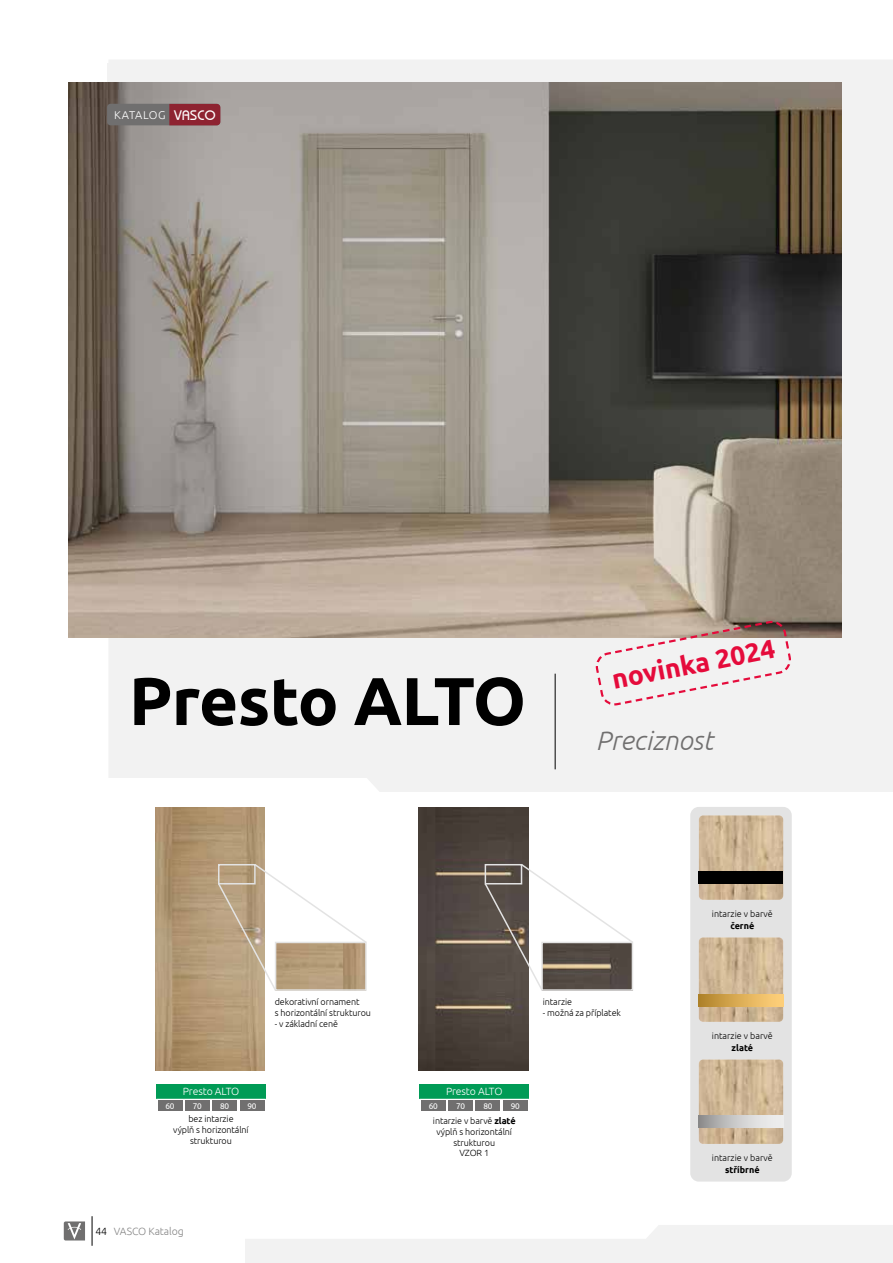
<style>
.page{position:relative;width:893px;height:1263px;background:#fff}
.page>*{position:absolute;margin:0;border:0;box-sizing:border-box;transform-origin:0 0}
.t1{font:700 67.5px "Ubuntu";letter-spacing:-.015em;color:#000}
.t2{font:italic 300 26.85px "Ubuntu";color:#706f6f}
.t3{font:700 26.55px "Ubuntu";color:#e50b3b}
.t4{font:300 11.25px "Ubuntu";letter-spacing:.035em;color:#fff}
.t5{font:300 10.5px "Ubuntu";letter-spacing:-.01em;color:#fff}
.t6{font:300 10.5px "Ubuntu";letter-spacing:-.01em;color:#878787}
.t7{font:300 9px/10.8px "Ubuntu";letter-spacing:-.01em;color:#000;text-align:center}
.t8{font:700 9px "Ubuntu";color:#000}
.t9{font:8.25px "Ubuntu";letter-spacing:-.01em;color:#fff}
.s1{font-family:"Bahamas";font-weight:400;font-size:13.8px}
.s2{color:#000}
.s3{font-weight:700}
</style>
<div class="page">
<svg style="left:64px;top:1221px;width:21px;height:19px"></svg>
<hr style="left:92px;top:1216px;width:1px;height:30px;background:#000">
<svg style="left:245px;top:1225px;width:648px;height:38px"></svg>
<div style="left:108px;top:60px;width:785px;height:732px;background:#f2f2f2"></div>
<img style="left:68px;top:83px;width:774px;height:554px">
<hr style="left:555px;top:674px;width:1px;height:95px;background:#000">
<img style="left:156px;top:808px;width:109px;height:262px">
<img style="left:419px;top:808px;width:109px;height:262px">
<div style="left:156px;top:1084px;width:110px;height:15px;background:#009b56"></div>
<svg style="left:182px;top:1100px;width:83px;height:11px"></svg>
<div style="left:158px;top:1100px;width:24px;height:11px;background:#706f6f"></div>
<div style="left:185px;top:1100px;width:24px;height:11px;background:#706f6f"></div>
<div style="left:213px;top:1100px;width:24px;height:11px;background:#706f6f"></div>
<div style="left:240px;top:1100px;width:24px;height:11px;background:#706f6f"></div>
<svg style="left:594px;top:620px;width:198px;height:87px"></svg>
<div style="left:420px;top:1084px;width:109px;height:15px;background:#009b56"></div>
<svg style="left:445px;top:1100px;width:83px;height:11px"></svg>
<div style="left:421px;top:1100px;width:24px;height:11px;background:#706f6f"></div>
<div style="left:448px;top:1100px;width:25px;height:11px;background:#706f6f"></div>
<div style="left:476px;top:1100px;width:24px;height:11px;background:#706f6f"></div>
<div style="left:503px;top:1100px;width:24px;height:11px;background:#706f6f"></div>
<svg style="left:217px;top:862px;width:150px;height:130px"></svg>
<svg style="left:483px;top:862px;width:150px;height:130px"></svg>
<div style="left:107px;top:104px;width:113px;height:21px;background:#706f6f;border-radius:4px"></div>
<svg style="left:169px;top:104px;width:51px;height:21px"></svg>
<div style="left:690px;top:807px;width:102px;height:374px;background:#e3e3e3;border-radius:9px"></div>
<img style="left:699px;top:937px;width:84px;height:85px">
<svg style="left:699px;top:994px;width:84px;height:12px"></svg>
<img style="left:699px;top:815px;width:84px;height:85px">
<div style="left:699px;top:871px;width:84px;height:12px;background:#000"></div>
<img style="left:699px;top:1059px;width:84px;height:85px">
<svg style="left:699px;top:1116px;width:84px;height:12px"></svg>
<p class="t4" style="left:114px;top:108px;width:103px">KATALOG <span class="s1">VASCO</span></p>
<h1 class="t1" style="left:129px;top:660px;width:399px">Presto ALTO</h1>
<h3 class="t3" style="left:609px;top:664px;width:167px;rotate:-11deg">novinka 2024</h3>
<h2 class="t2" style="left:596px;top:724px;width:119px">Preciznost</h2>
<p class="t7" style="left:275px;top:996px;width:98px;text-align:left">dekorativní ornament<br>s horizontální strukturou</p>
<p class="t7" style="left:275px;top:1018px;width:65px">- v základní ceně</p>
<p class="t5" style="left:183px;top:1085px;width:58px">Presto ALTO</p>
<p class="t9" style="left:165px;top:1101px;width:11px">60</p>
<p class="t9" style="left:193px;top:1101px;width:11px">70</p>
<p class="t9" style="left:220px;top:1101px;width:11px">80</p>
<p class="t9" style="left:247px;top:1101px;width:11px">90</p>
<p class="t7" style="left:173px;top:1113px;width:77px">bez intarzie<br>výplň s horizontální strukturou</p>
<p class="t6" style="left:95px;top:1225px;width:90px"><span class="s2">44</span> VASCO Katalog</p>
<p class="t7" style="left:543px;top:996px;width:31px">intarzie</p>
<p class="t7" style="left:543px;top:1007px;width:80px">- možná za příplatek</p>
<p class="t5" style="left:446px;top:1085px;width:58px">Presto ALTO</p>
<p class="t9" style="left:429px;top:1101px;width:11px">60</p>
<p class="t9" style="left:456px;top:1101px;width:11px">70</p>
<p class="t9" style="left:483px;top:1101px;width:11px">80</p>
<p class="t9" style="left:511px;top:1101px;width:11px">90</p>
<p class="t7" style="left:433px;top:1115px;width:84px">intarzie v barvě <span class="s3">zlaté </span>výplň s horizontální strukturou<br>VZOR 1</p>
<p class="t7" style="left:712px;top:908px;width:62px">intarzie v barvě</p>
<p class="t8" style="left:730px;top:920px;width:25px">černé</p>
<p class="t7" style="left:712px;top:1030px;width:62px">intarzie v barvě</p>
<p class="t8" style="left:732px;top:1042px;width:23px">zlaté</p>
<p class="t7" style="left:712px;top:1152px;width:62px">intarzie v barvě</p>
<p class="t8" style="left:725px;top:1164px;width:36px">stříbrné</p>
</div>
